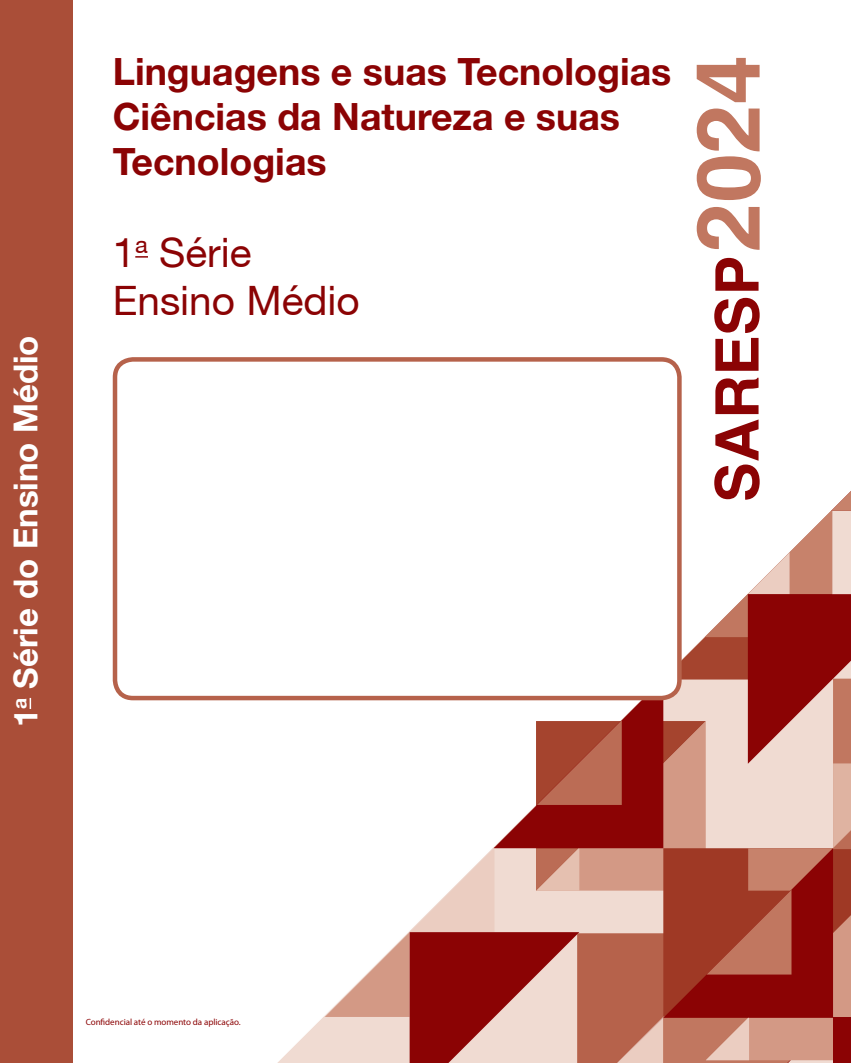
<style>
.page{position:relative;width:851px;height:1063px;background:#fff}
.page>*{position:absolute;margin:0;border:0;box-sizing:border-box;transform-origin:0 0}
.t1{font:700 60px "Helvetica";color:#8b0304}
.t2{font:40.5px/48.6px "Helvetica 55 Roman";color:#8b0304}
.t3{font:700 37.5px/45px "Helvetica 55";color:#8b0304}
.t4{font:700 33px "Helvetica 55";color:#fff}
.t5{font:9px "Myriad Pro";letter-spacing:-.005em;color:#8b0304}
.s1{font-size:88.5px;color:#c17760}
</style>
<div class="page">
<svg style="left:325px;top:491px;width:525px;height:572px"></svg>
<div style="left:832px;top:1018px;width:18px;height:45px;background:#8b0304"></div>
<svg style="left:135px;top:256px;width:13px;height:2px"></svg>
<div style="left:0;top:0;width:72px;height:1063px;background:#aa4e38"></div>
<div style="left:115px;top:359px;width:564px;height:339px;background:#fff;border-radius:18px"></div>
<div style="left:113px;top:357px;width:568px;height:343px;border:4px solid #b6624b;border-radius:18px"></div>
<p class="t4" style="left:5px;top:727px;width:393px;rotate:-90deg">1<sup>a</sup> Série do Ensino Médio</p>
<p class="t3" style="left:113px;top:48px;width:560px">Linguagens e suas Tecnologias<br>Ciências da Natureza e suas<br>Tecnologias</p>
<p class="t2" style="left:113px;top:227px;width:248px">1<sup>a</sup> Série<br>Ensino Médio</p>
<p class="t1" style="left:700px;top:502px;width:448px;rotate:-90deg">SARESP<span class="s1">2024</span></p>
<p class="t5" style="left:86px;top:1017px;width:156px">Confidencial até o momento da aplicação.</p>
</div>
